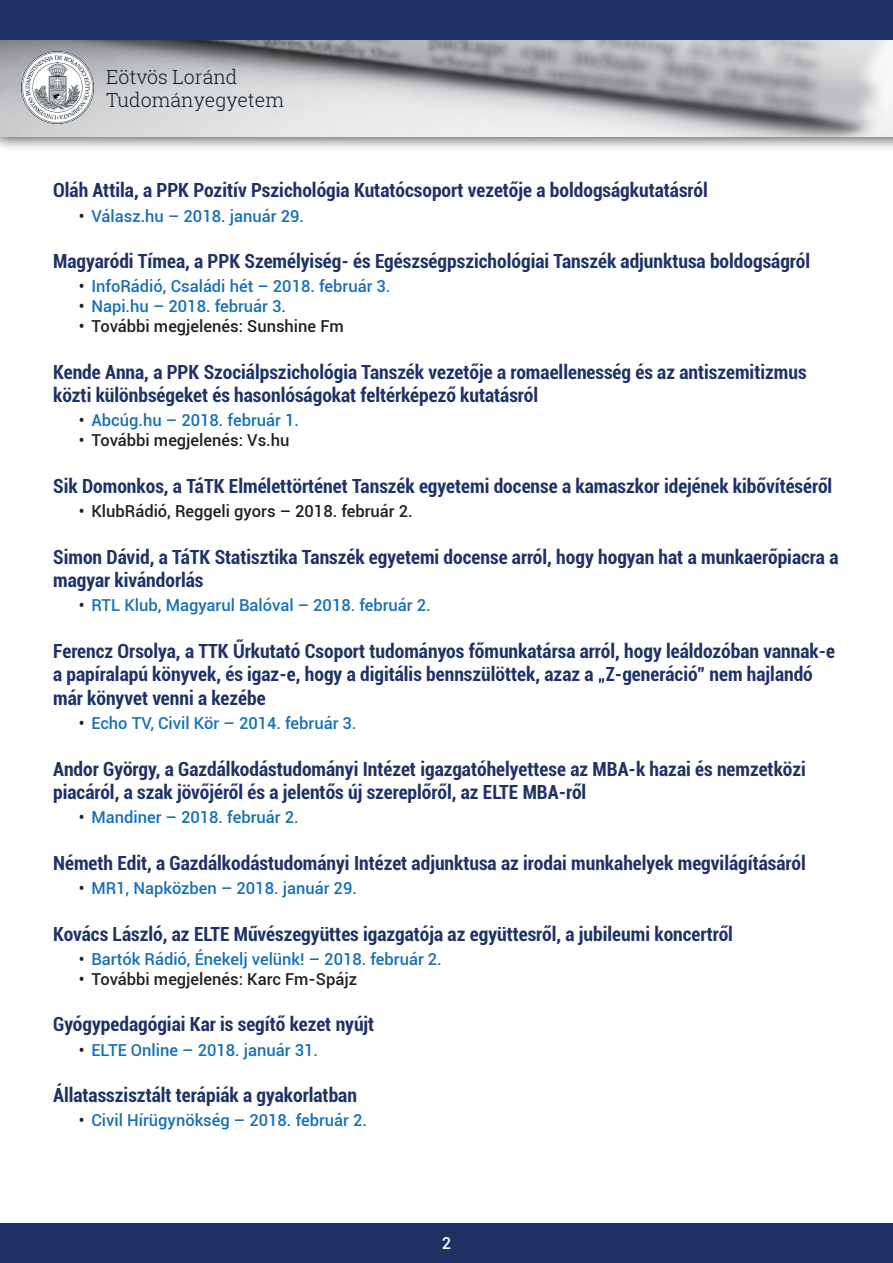
<style>
.page{position:relative;width:893px;height:1263px;background:#fff}
.page>*{position:absolute;margin:0;border:0;box-sizing:border-box;transform-origin:0 0}
.t1{font:700 condensed 19.5px/23.4px "Roboto";color:#203265}
.t2{font:300 19.5px/23.4px "Roboto Slab";color:#0e1d27}
.t3{font:500 16.5px "Roboto";color:#1870b9}
.t4{font:500 16.5px "Roboto";color:#231f20}
.t5{font:500 16.5px "Roboto";color:#fff}
.s1{color:#231f20}
</style>
<div class="page">
<div style="left:0;top:0;width:893px;height:152px;background:#231f20;opacity:.75"></div>
<img style="left:0;top:40px;width:893px;height:96px">
<div style="left:0;top:0;width:893px;height:40px;background:#203265"></div>
<img style="left:21px;top:51px;width:73px;height:72px">
<div style="left:0;top:1223px;width:893px;height:40px;background:#203265"></div>
<p class="t2" style="left:106px;top:65px;width:179px">Eötvös Loránd<br>Tudományegyetem</p>
<p class="t1" style="left:53px;top:178px;width:656px">Oláh Attila, a PPK Pozitív Pszichológia Kutatócsoport vezetője a boldogságkutatásról</p>
<p class="t3" style="left:79px;top:204px;width:227px"><span class="s1">•</span> Válasz.hu – 2018. január 29.</p>
<p class="t1" style="left:53px;top:249px;width:759px">Magyaródi Tímea, a PPK Személyiség- és Egészségpszichológiai Tanszék adjunktusa boldogságról</p>
<p class="t3" style="left:79px;top:275px;width:313px"><span class="s1">•</span> InfoRádió, Családi hét – 2018. február 3.</p>
<p class="t3" style="left:79px;top:295px;width:209px"><span class="s1">•</span> Napi.hu – 2018. február 3.</p>
<p class="t4" style="left:79px;top:314px;width:267px">• További megjelenés: Sunshine Fm</p>
<p class="t1" style="left:53px;top:359px;width:755px">Kende Anna, a PPK Szociálpszichológia Tanszék vezetője a romaellenesség és az antiszemitizmus közti különbségeket és hasonlóságokat feltérképező kutatásról</p>
<p class="t3" style="left:79px;top:409px;width:222px"><span class="s1">•</span> Abcúg.hu – 2018. február 1.</p>
<p class="t4" style="left:79px;top:429px;width:212px">• További megjelenés: Vs.hu</p>
<p class="t1" style="left:53px;top:473px;width:781px">Sik Domonkos, a TáTK Elmélettörténet Tanszék egyetemi docense a kamaszkor idejének kibővítéséről</p>
<p class="t4" style="left:79px;top:499px;width:336px">• KlubRádió, Reggeli gyors – 2018. február 2.</p>
<p class="t1" style="left:53px;top:544px;width:787px">Simon Dávid, a TáTK Statisztika Tanszék egyetemi docense arról, hogy hogyan hat a munkaerőpiacra a magyar kivándorlás</p>
<p class="t3" style="left:79px;top:594px;width:354px"><span class="s1">•</span> RTL Klub, Magyarul Balóval – 2018. február 2.</p>
<p class="t1" style="left:53px;top:639px;width:783px">Ferencz Orsolya, a TTK Űrkutató Csoport tudományos főmunkatársa arról, hogy leáldozóban vannak-e a papíralapú könyvek, és igaz-e, hogy a digitális bennszülöttek, azaz a „Z-generáció” nem hajlandó már könyvet venni a kezébe</p>
<p class="t3" style="left:79px;top:711px;width:279px"><span class="s1">•</span> Echo TV, Civil Kör – 2014. február 3.</p>
<p class="t1" style="left:53px;top:756px;width:754px">Andor György, a Gazdálkodástudományi Intézet igazgatóhelyettese az MBA-k hazai és nemzetközi piacáról, a szak jövőjéről és a jelentős új szereplőről, az ELTE MBA-ről</p>
<p class="t3" style="left:79px;top:806px;width:222px"><span class="s1">•</span> Mandiner – 2018. február 2.</p>
<p class="t1" style="left:53px;top:850px;width:754px">Németh Edit, a Gazdálkodástudományi Intézet adjunktusa az irodai munkahelyek megvilágításáról</p>
<p class="t3" style="left:79px;top:876px;width:280px"><span class="s1">•</span> MR1, Napközben – 2018. január 29.</p>
<p class="t1" style="left:53px;top:921px;width:681px">Kovács László, az ELTE Művészegyüttes igazgatója az együttesről, a jubileumi koncertről</p>
<p class="t3" style="left:79px;top:947px;width:365px"><span class="s1">•</span> Bartók Rádió, Énekelj velünk! – 2018. február 2.</p>
<p class="t4" style="left:79px;top:967px;width:280px">• További megjelenés: Karc Fm-Spájz</p>
<p class="t1" style="left:53px;top:1012px;width:323px">Gyógypedagógiai Kar is segítő kezet nyújt</p>
<p class="t3" style="left:79px;top:1038px;width:241px"><span class="s1">•</span> ELTE Online – 2018. január 31.</p>
<p class="t1" style="left:53px;top:1083px;width:305px">Állatasszisztált terápiák a gyakorlatban</p>
<p class="t3" style="left:79px;top:1109px;width:290px"><span class="s1">•</span> Civil Hírügynökség – 2018. február 2.</p>
<p class="t5" style="left:442px;top:1232px;width:11px">2</p>
</div>
